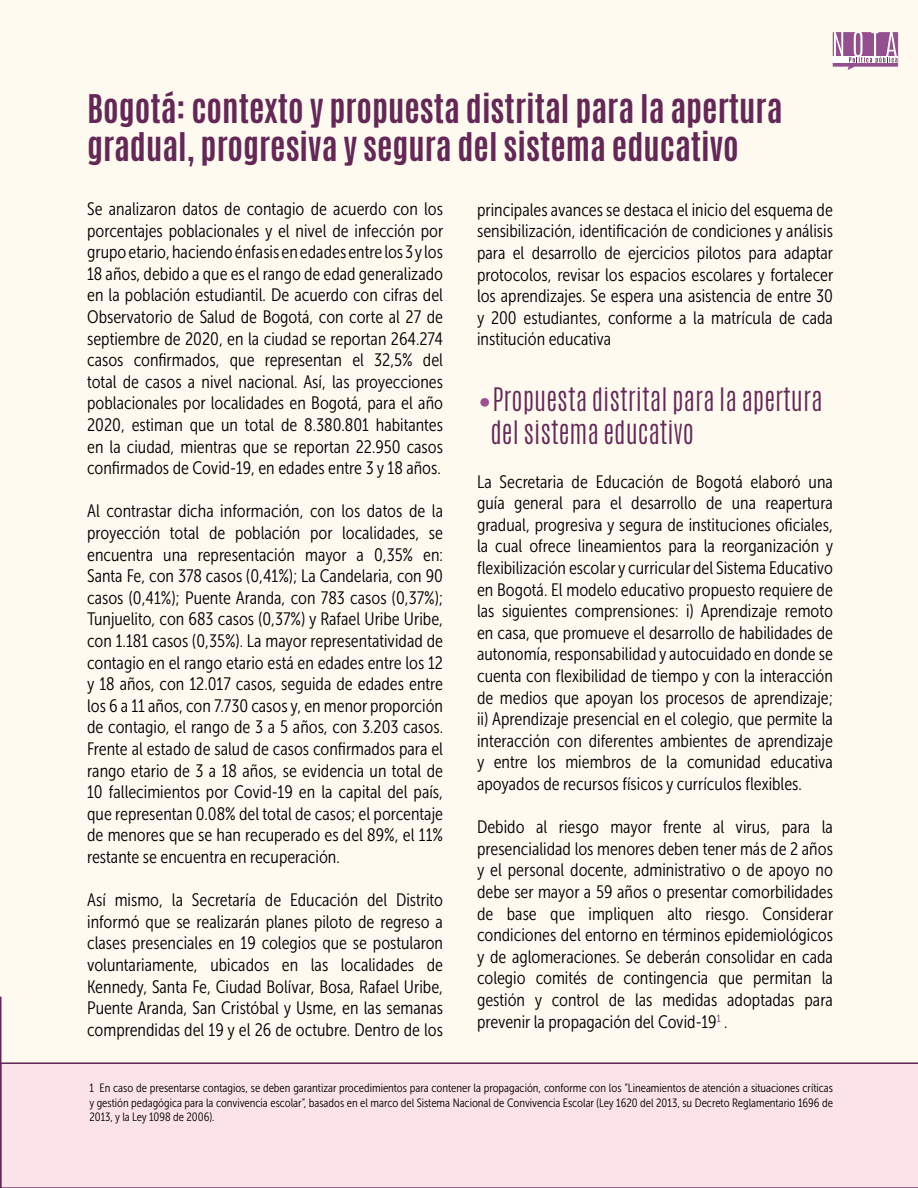
<style>
.page{position:relative;width:918px;height:1188px;background:#fffaf0}
.page>*{position:absolute;margin:0;border:0;box-sizing:border-box;transform-origin:0 0}
.t2{font:700 33px/38.4px "Antonio";color:#632856}
.t3{font:300 27px "Antonio";color:#632856}
.parrafo{font:18px/21.6px "Museo Sans Condensed 300";color:#000;text-align:justify}
.t1{font:12px/14.4px "Museo Sans Condensed 300";color:#000;text-align:justify}
.s1{font-family:"Optima";font-weight:700;font-size:25.5px;color:#9d5191}
</style>
<div class="page">
<div style="left:3px;top:1062px;width:915px;height:126px;background:#fce3e9"></div>
<hr style="left:0;top:1063px;width:918px;height:1px;background:#632856">
<svg style="left:0;top:996px;width:3px;height:192px"></svg>
<svg style="left:833px;top:32px;width:65px;height:38px"></svg>
<p class="t2" style="left:87px;top:90px;width:697px">Bogotá: contexto y propuesta distrital para la apertura gradual, progresiva y segura del sistema educativo</p>
<p class="parrafo" style="left:87px;top:198px;width:358px">Se analizaron datos de contagio de acuerdo con los porcentajes poblacionales y el nivel de infección por grupo etario, haciendo énfasis en edades entre los 3 y los 18 años, debido a que es el rango de edad generalizado en la población estudiantil. De acuerdo con cifras del Observatorio de Salud de Bogotá, con corte al 27 de septiembre de 2020, en la ciudad se reportan 264.274 casos confirmados, que representan el 32,5% del total de casos a nivel nacional. Así, las proyecciones poblacionales por localidades en Bogotá, para el año 2020, estiman que un total de 8.380.801 habitantes en la ciudad, mientras que se reportan 22.950 casos confirmados de Covid-19, en edades entre 3 y 18 años.</p>
<p class="parrafo" style="left:87px;top:501px;width:357px">Al contrastar dicha información, con los datos de la proyección total de población por localidades, se encuentra una representación mayor a 0,35% en:<br>Santa Fe, con 378 casos (0,41%); La Candelaria, con 90 casos (0,41%); Puente Aranda, con 783 casos (0,37%); Tunjuelito, con 683 casos (0,37%) y Rafael Uribe Uribe, con 1.181 casos (0,35%). La mayor representatividad de contagio en el rango etario está en edades entre los 12 y 18 años, con 12.017 casos, seguida de edades entre los 6 a 11 años, con 7.730 casos y, en menor proporción de contagio, el rango de 3 a 5 años, con 3.203 casos.<br>Frente al estado de salud de casos confirmados para el rango etario de 3 a 18 años, se evidencia un total de 10 fallecimientos por Covid-19 en la capital del país, que representan 0.08% del total de casos; el porcentaje de menores que se han recuperado es del 89%, el 11% restante se encuentra en recuperación.</p>
<p class="parrafo" style="left:87px;top:889px;width:357px">Así mismo, la Secretaría de Educación del Distrito informó que se realizarán planes piloto de regreso a clases presenciales en 19 colegios que se postularon voluntariamente, ubicados en las localidades de Kennedy, Santa Fe, Ciudad Bolívar, Bosa, Rafael Uribe, Puente Aranda, San Cristóbal y Usme, en las semanas comprendidas del 19 y el 26 de octubre. Dentro de los</p>
<p class="parrafo" style="left:477px;top:199px;width:358px">principales avances se destaca el inicio del esquema de sensibilización, identificación de condiciones y análisis para el desarrollo de ejercicios pilotos para adaptar protocolos, revisar los espacios escolares y fortalecer los aprendizajes. Se espera una asistencia de entre 30 y 200 estudiantes, conforme a la matrícula de cada institución educativa</p>
<p class="t3" style="left:477px;top:380px;width:347px"><span class="s1">•</span>Propuesta distrital para la apertura</p>
<p class="t3" style="left:490px;top:413px;width:205px">del sistema educativo</p>
<p class="parrafo" style="left:477px;top:471px;width:358px">La Secretaria de Educación de Bogotá elaboró una guía general para el desarrollo de una reapertura gradual, progresiva y segura de instituciones oficiales, la cual ofrece lineamientos para la reorganización y flexibilización escolar y curricular del Sistema Educativo en Bogotá. El modelo educativo propuesto requiere de las siguientes comprensiones: i) Aprendizaje remoto en casa, que promueve el desarrollo de habilidades de autonomía, responsabilidad y autocuidado en donde se cuenta con flexibilidad de tiempo y con la interacción de medios que apoyan los procesos de aprendizaje; ii) Aprendizaje presencial en el colegio, que permite la interacción con diferentes ambientes de aprendizaje y entre los miembros de la comunidad educativa apoyados de recursos físicos y currículos flexibles.</p>
<p class="parrafo" style="left:477px;top:816px;width:358px">Debido al riesgo mayor frente al virus, para la presencialidad los menores deben tener más de 2 años y el personal docente, administrativo o de apoyo no debe ser mayor a 59 años o presentar comorbilidades de base que impliquen alto riesgo. Considerar condiciones del entorno en términos epidemiológicos y de aglomeraciones. Se deberán consolidar en cada colegio comités de contingencia que permitan la gestión y control de las medidas adoptadas para prevenir la propagación del Covid-19<sup>1</sup> .</p>
<p class="t1" style="left:89px;top:1081px;width:745px">1 En caso de presentarse contagios, se deben garantizar procedimientos para contener la propagación, conforme con los “Lineamientos de atención a situaciones críticas y gestión pedagógica para la convivencia escolar”, basados en el marco del Sistema Nacional de Convivencia Escolar (Ley 1620 del 2013, su Decreto Reglamentario 1696 de 2013, y la Ley 1098 de 2006).</p>
</div>
